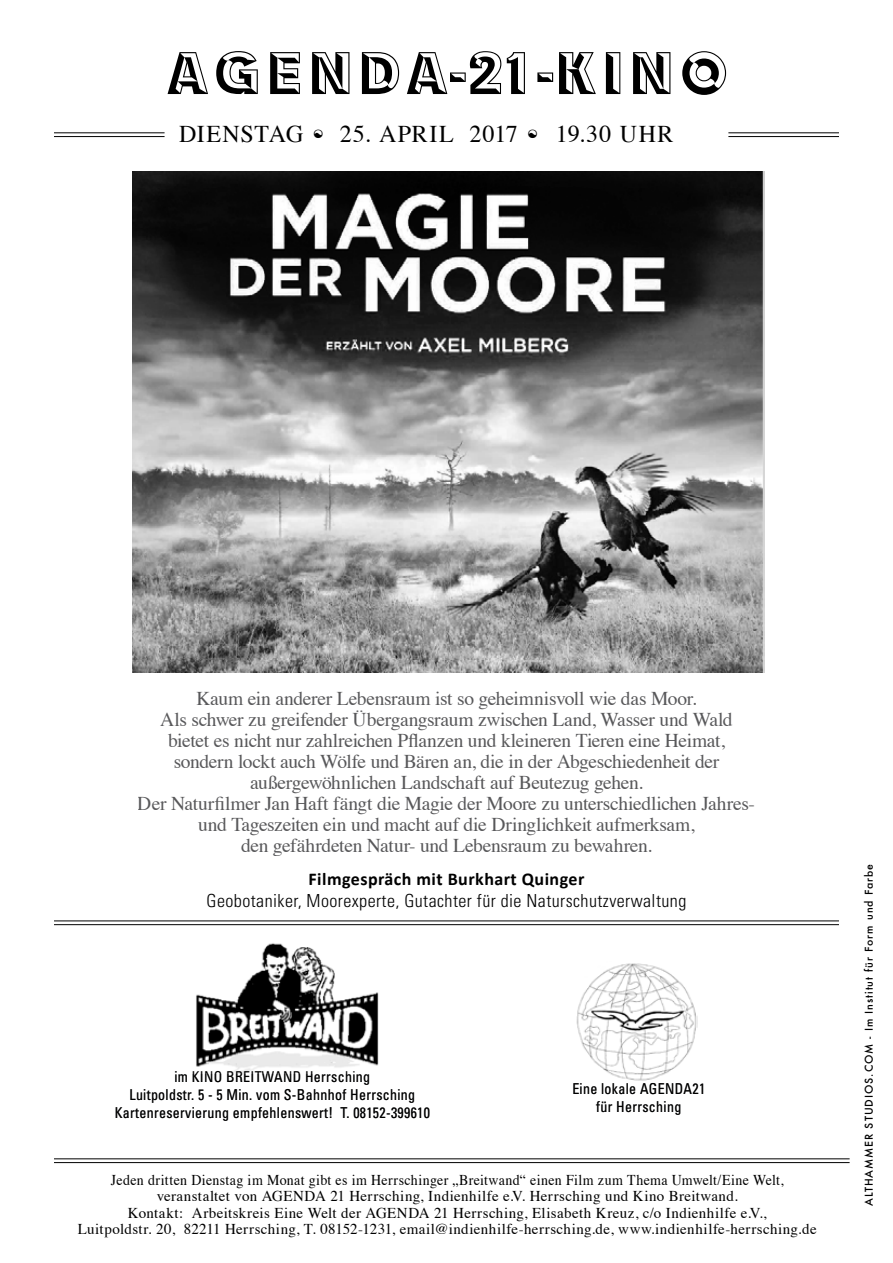
<style>
.page{position:relative;width:893px;height:1263px;background:#fff}
.page>*{position:absolute;margin:0;border:0;box-sizing:border-box;transform-origin:0 0}
.t1{font:60px "RACE1 Brannt Chiseled NCV";letter-spacing:.1em;color:#000}
.t2{font:24px "Times";letter-spacing:.04em;color:#000}
.t3{font:19.5px/21px "Times";letter-spacing:-.02em;color:#58585a;text-align:center}
.t4{font:300 condensed 18px "Univers";letter-spacing:.025em;color:#000}
.t5{font:700 18px "Calibri";letter-spacing:.025em;color:#000}
.t6{font:15px/16.5px "Times";letter-spacing:.025em;color:#000;text-align:center;scale:.93 1}
.t7{font:condensed 15px/18px "Univers";letter-spacing:.025em;color:#000;text-align:center;scale:.93 1}
.t8{font:500 10.5px "Futura";letter-spacing:.09em;color:#000}
.s1{font-family:"RACE1 Brannt Chiseled NCV";font-size:45px}
</style>
<div class="page">
<img style="left:576px;top:963px;width:122px;height:118px">
<img style="left:196px;top:943px;width:183px;height:130px">
<img style="left:133px;top:171px;width:631px;height:502px">
<hr style="left:54px;top:920px;width:785px;height:1px;background:#000">
<hr style="left:54px;top:924px;width:785px;height:1px;background:#000">
<hr style="left:54px;top:1158px;width:796px;height:1px;background:#000">
<hr style="left:54px;top:1162px;width:796px;height:1px;background:#000">
<hr style="left:54px;top:132px;width:111px;height:1px;background:#000">
<hr style="left:54px;top:136px;width:111px;height:1px;background:#000">
<hr style="left:728px;top:132px;width:111px;height:1px;background:#000">
<hr style="left:728px;top:136px;width:111px;height:1px;background:#000">
<h1 class="t1" style="left:165px;top:39px;width:566px">AGENDA-21-KINO</h1>
<p class="t2" style="left:179px;top:112px;width:496px">DIENSTAG <span class="s1">·</span> 25. APRIL 2017 <span class="s1">·</span> 19.30 UHR</p>
<p class="t3" style="left:138px;top:686px;width:619px">Kaum ein anderer Lebensraum ist so geheimnisvoll wie das Moor.<br>Als schwer zu greifender Übergangsraum zwischen Land, Wasser und Wald bietet es nicht nur zahlreichen Pflanzen und kleineren Tieren eine Heimat, sondern lockt auch Wölfe und Bären an, die in der Abgeschiedenheit der außergewöhnlichen Landschaft auf Beutezug gehen.<br>Der Naturfilmer Jan Haft fängt die Magie der Moore zu unterschiedlichen Jahres&shy;und Tageszeiten ein und macht auf die Dringlichkeit aufmerksam,<br>den gefährdeten Natur- und Lebensraum zu bewahren.</p>
<p class="t5" style="left:309px;top:867px;width:277px">Filmgespräch mit Burkhart Quinger</p>
<p class="t4" style="left:207px;top:890px;width:481px">Geobotaniker, Moorexperte, Gutachter für die Naturschutzverwaltung</p>
<p class="t7" style="left:115px;top:1067px;width:340px">im KINO BREITWAND Herrsching<br>Luitpoldstr. 5 - 5 Min. vom S-Bahnhof Herrsching<br>Kartenreservierung empfehlenswert! T. 08152-399610</p>
<p class="t7" style="left:572px;top:1079px;width:144px">Eine lokale AGENDA21 für Herrsching</p>
<p class="t6" style="left:78px;top:1170px;width:796px">Jeden dritten Dienstag im Monat gibt es im Herrschinger „Breitwand“ einen Film zum Thema Umwelt/Eine Welt, veranstaltet von AGENDA 21 Herrsching, Indienhilfe e.V. Herrsching und Kino Breitwand.<br>Kontakt: Arbeitskreis Eine Welt der AGENDA 21 Herrsching, Elisabeth Kreuz, c/o Indienhilfe e.V.,<br>Luitpoldstr. 20, 82211 Herrsching, T. 08152-1231, email@indienhilfe-herrsching.de, www.indienhilfe-herrsching.de</p>
<p class="t8" style="left:862px;top:1206px;width:344px;rotate:-90deg">ALTHAMMER STUDIOS.COM - Im Institut für Form und Farbe</p>
</div>
